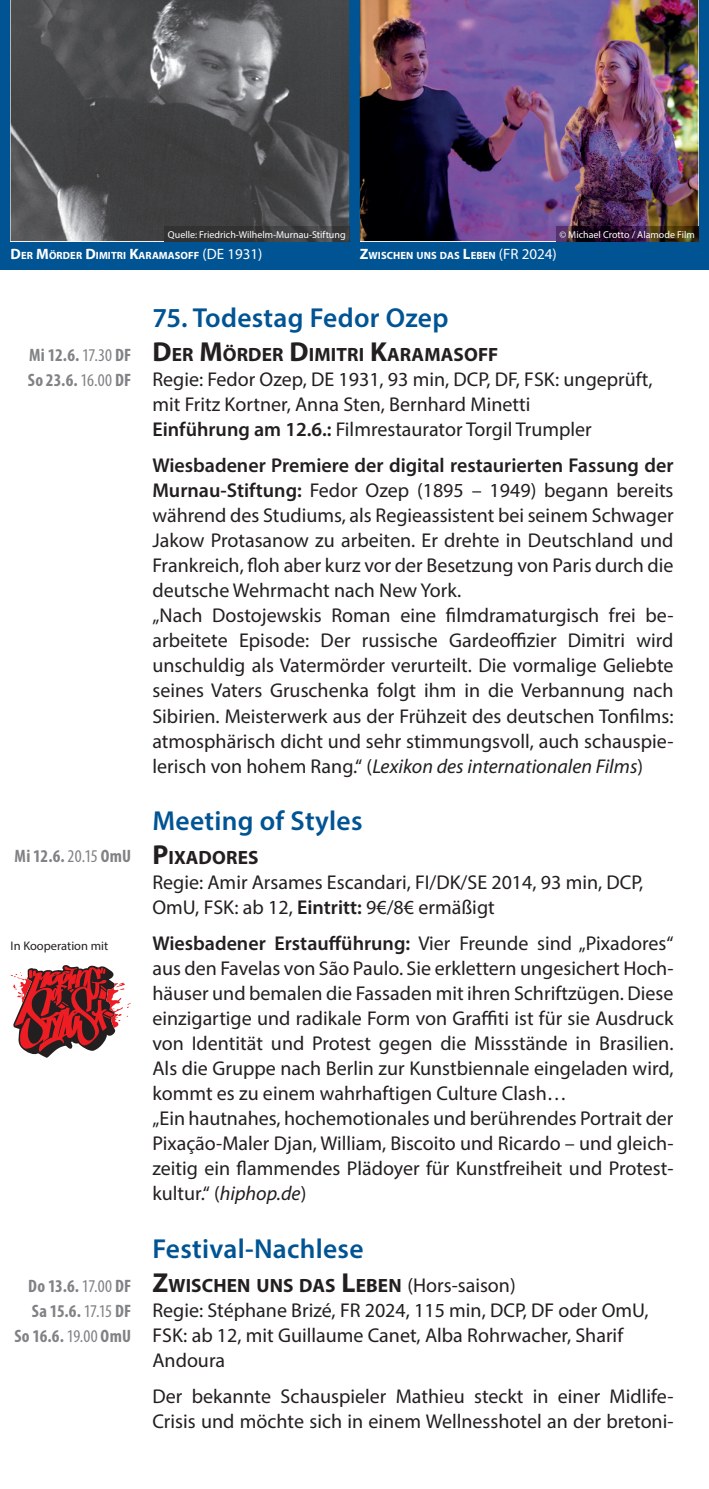
<style>
.page{position:relative;width:709px;height:1489px;background:#fff}
.page>*{position:absolute;margin:0;border:0;box-sizing:border-box;transform-origin:0 0}
.t1{font:600 27.5px "Myriad Pro";letter-spacing:.01em;color:#015494}
.t2{font:20px/25px "Myriad Pro";color:#231f20}
.t3{font:700 19.25px "Myriad Pro";letter-spacing:.005em;color:#231f20}
.t4{font:700 condensed 18px/25px "Myriad Pro";letter-spacing:.01em;color:#808285;text-align:right}
.t5{font:12.5px "Myriad Pro";color:#231f20}
.t6{font:700 10.5px "Myriad Pro";letter-spacing:.005em;color:#fff}
.t7{font:10px "Myriad Pro";color:#fff}
.s1{font-size:15px}
.s2{font-weight:400;font-size:15px}
.s3{font-weight:400}
.s4{font-size:27.5px}
.s5{font-weight:600}
.s6{font-style:italic}
.s7{font-weight:400;font-size:20px}
</style>
<div class="page">
<div style="left:0;top:0;width:709px;height:269px;background:#015494"></div>
<img style="left:360px;top:0;width:338px;height:241px">
<img style="left:11px;top:0;width:338px;height:241px">
<img style="left:556px;top:227px;width:142px;height:14px">
<img style="left:164px;top:227px;width:185px;height:14px">
<svg style="left:11px;top:965px;width:120px;height:92px"></svg>
<p class="t7" style="left:168px;top:228px;width:179px">Quelle: Friedrich-Wilhelm-Murnau-Stiftung</p>
<p class="t7" style="left:559px;top:228px;width:137px">© Michael Crotto / Alamode Film</p>
<p class="t6" style="left:11px;top:249px;width:253px"><span class="s1">D</span>ER <span class="s1">M</span>ÖRDER <span class="s1">D</span>IMITRI <span class="s1">K</span>ARAMASOFF <span class="s2">(DE 1931)</span></p>
<p class="t6" style="left:360px;top:249px;width:198px"><span class="s1">Z</span>WISCHEN UNS DAS <span class="s1">L</span>EBEN <span class="s2">(FR 2024)</span></p>
<p class="t4" style="left:28px;top:342px;width:105px;text-align:left">Mi 12.6. <span class="s3">17.30</span> DF<br>So 23.6. <span class="s3">16.00</span> DF</p>
<p class="t4" style="left:15px;top:843px;width:118px">Mi 12.6. <span class="s3">20.15</span> OmU</p>
<p class="t5" style="left:11px;top:938px;width:99px">In Kooperation mit</p>
<p class="t4" style="left:14px;top:1272px;width:118px">Do 13.6. <span class="s3">17.00</span> DF<br>Sa 15.6. <span class="s3">17.15</span> DF<br>So 16.6. <span class="s3">19.00</span> OmU</p>
<h1 class="t1" style="left:152px;top:300px;width:297px">75. Todestag Fedor Ozep</h1>
<p class="t3" style="left:152px;top:342px;width:347px"><span class="s4">D</span>ER <span class="s4">M</span>ÖRDER <span class="s4">D</span>IMITRI <span class="s4">K</span>ARAMASOFF</p>
<p class="t2" style="left:152px;top:366px;width:501px">Regie: Fedor Ozep, DE 1931, 93 min, DCP, DF, FSK: ungeprüft, mit Fritz Kortner, Anna Sten, Bernhard Minetti<br><span class="s5">Einführung am 12.6.:</span> Filmrestaurator Torgil Trumpler</p>
<p class="t2" style="left:152px;top:453px;width:522px"><span class="s5">Wiesbadener Premiere der digital restaurierten Fassung der Murnau-Stiftung:</span> Fedor Ozep (1895 – 1949) begann bereits während des Studiums, als Regieassistent bei seinem Schwager Jakow Protasanow zu arbeiten. Er drehte in Deutschland und Frankreich, floh aber kurz vor der Besetzung von Paris durch die deutsche Wehrmacht nach New York.<br>„Nach Dostojewskis Roman eine filmdramaturgisch frei be&shy;arbeitete Episode: Der russische Gardeoffizier Dimitri wird unschuldig als Vatermörder verurteilt. Die vormalige Geliebte seines Vaters Gruschenka folgt ihm in die Verbannung nach Sibirien. Meisterwerk aus der Frühzeit des deutschen Tonfilms: atmosphärisch dicht und sehr stimmungsvoll, auch schauspie&shy;lerisch von hohem Rang.“ (<span class="s6">Lexikon des internationalen Films</span>)</p>
<h1 class="t1" style="left:152px;top:803px;width:211px">Meeting of Styles</h1>
<p class="t3" style="left:152px;top:844px;width:108px"><span class="s4">P</span>IXADORES</p>
<p class="t2" style="left:152px;top:869px;width:492px">Regie: Amir Arsames Escandari, FI/DK/SE 2014, 93 min, DCP,<br>OmU, FSK: ab 12, <span class="s5">Eintritt:</span> 9€/8€ ermäßigt</p>
<p class="t2" style="left:152px;top:930px;width:522px"><span class="s5">Wiesbadener Erstaufführung:</span> Vier Freunde sind „Pixadores“ aus den Favelas von São Paulo. Sie erklettern ungesichert Hoch&shy;häuser und bemalen die Fassaden mit ihren Schriftzügen. Diese einzigartige und radikale Form von Graffiti ist für sie Ausdruck von Identität und Protest gegen die Missstände in Brasilien.<br>Als die Gruppe nach Berlin zur Kunstbiennale eingeladen wird, kommt es zu einem wahrhaftigen Culture Clash…<br>„Ein hautnahes, hochemotionales und berührendes Portrait der Pixação-Maler Djan, William, Biscoito und Ricardo – und gleich&shy;zeitig ein flammendes Plädoyer für Kunstfreiheit und Protest&shy;kultur.“ (<span class="s6">hiphop.de</span>)</p>
<h1 class="t1" style="left:152px;top:1230px;width:213px">Festival-Nachlese</h1>
<p class="t3" style="left:152px;top:1272px;width:365px"><span class="s4">Z</span>WISCHEN UNS DAS <span class="s4">L</span>EBEN <span class="s7">(Hors-saison)</span></p>
<p class="t2" style="left:152px;top:1296px;width:498px">Regie: Stéphane Brizé, FR 2024, 115 min, DCP, DF oder OmU,<br>FSK: ab 12, mit Guillaume Canet, Alba Rohrwacher, Sharif<br>Andoura</p>
<p class="t2" style="left:152px;top:1383px;width:522px">Der bekannte Schauspieler Mathieu steckt in einer Midlife-<br>Crisis und möchte sich in einem Wellnesshotel an der bretoni-</p>
</div>
